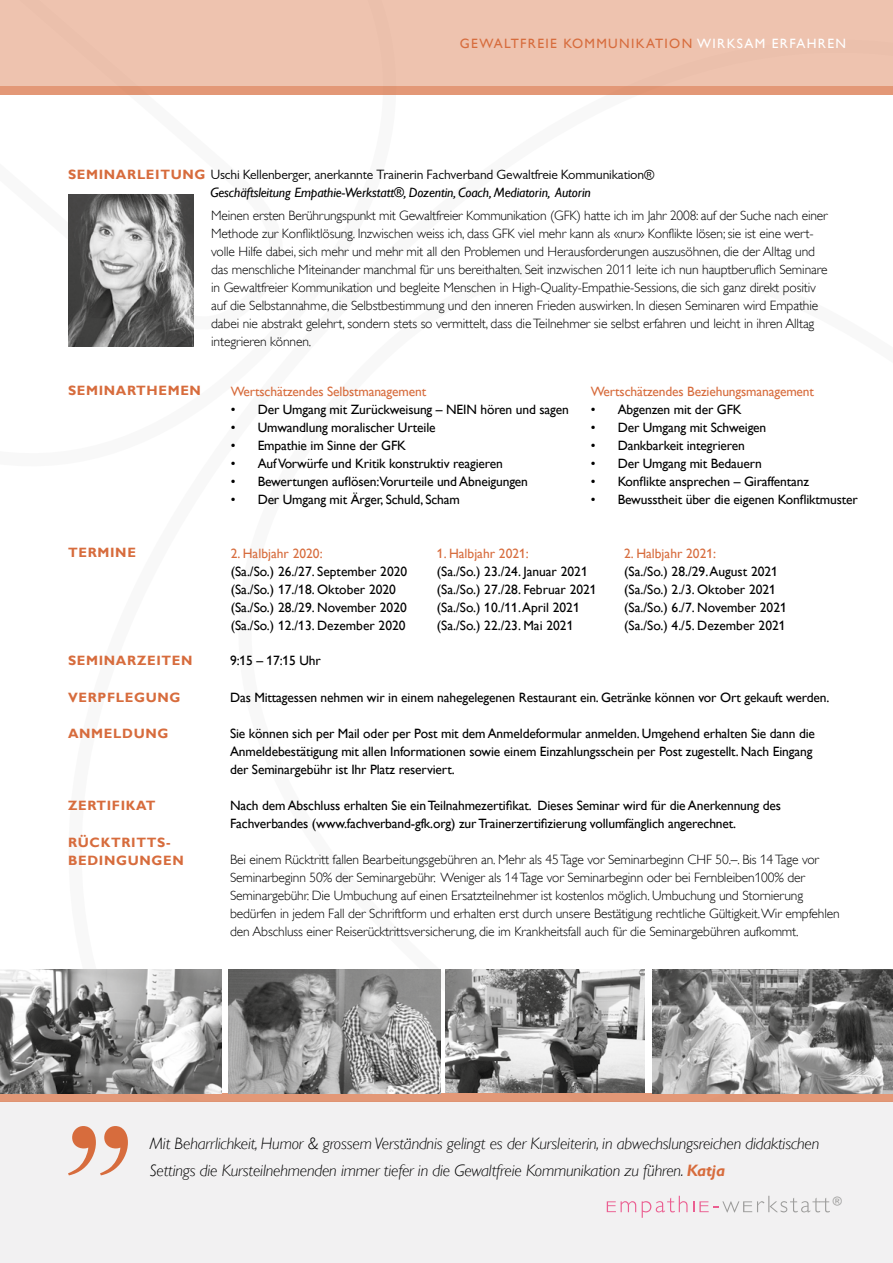
<style>
.page{position:relative;width:893px;height:1263px;background:#fff}
.page>*{position:absolute;margin:0;border:0;box-sizing:border-box;transform-origin:0 0}
.t1{font:italic 300 16.5px/27px "Gill Alt One";letter-spacing:-.01em;color:#000}
.t2{font:300 13.5px/18px "Gill Alt One";letter-spacing:-.01em;color:#000}
.t3{font:13.5px/18px "Gill Alt One";letter-spacing:-.01em;color:#000}
.t4{font:13.5px "Gill Alt One";color:#d76c3d}
.t5{font:13.5px "Gill Sans Alt One";letter-spacing:-.01em;color:#000}
.t6{font:700 13.5px/18px "Gill Alt One";letter-spacing:.05em;color:#d76c3d}
.t7{font:italic 13.5px "Gill Alt One";letter-spacing:-.01em;color:#000}
.t8{font:13.5px "Gill Alt One";letter-spacing:.1em;color:#d76c3d}
.t9{font:12.3px "Gill Sans";color:#9d9d9c}
.s1{color:#fff}
.s2{font-family:"Gill Alt One";font-weight:700;color:#d76c3d}
.s3{font-family:"Gill Sans";font-weight:700;color:#d76c3d}
</style>
<div class="page">
<div style="left:0;top:86px;width:893px;height:8px;background:#e39877"></div>
<div style="left:0;top:0;width:893px;height:86px;background:#eec3af"></div>
<div style="left:0;top:1102px;width:893px;height:161px;background:#f2f1f2"></div>
<div style="left:0;top:1093px;width:893px;height:9px;background:#e39877"></div>
<img style="left:68px;top:194px;width:125px;height:153px">
<svg style="left:642px;top:1196px;width:45px;height:22px"></svg>
<svg style="left:607px;top:1201px;width:29px;height:11px"></svg>
<svg style="left:693px;top:1196px;width:137px;height:16px"></svg>
<svg style="left:68px;top:1126px;width:60px;height:49px"></svg>
<img style="left:0;top:969px;width:222px;height:124px">
<img style="left:229px;top:969px;width:211px;height:124px">
<img style="left:653px;top:969px;width:240px;height:124px">
<img style="left:446px;top:969px;width:198px;height:124px">
<p class="t8" style="left:460px;top:36px;width:388px">GEWALTFREIE KOMMUNIKATION <span class="s1">WIRKSAM ERFAHREN</span></p>
<p class="t5" style="left:68px;top:167px;width:588px"><span class="s2">SEMINARLEITUNG</span> Uschi Kellenberger, anerkannte Trainerin Fachverband Gewaltfreie Kommunikation®</p>
<p class="t7" style="left:210px;top:185px;width:382px">Geschäftsleitung Empathie-Werkstatt®, Dozentin, Coach, Mediatorin, Autorin</p>
<p class="t2" style="left:211px;top:206px;width:618px">Meinen ersten Berührungspunkt mit Gewaltfreier Kommunikation (GFK) hatte ich im Jahr 2008: auf der Suche nach einer Methode zur Konfliktlösung. Inzwischen weiss ich, dass GFK viel mehr kann als «nur» Konflikte lösen; sie ist eine wert&shy;volle Hilfe dabei, sich mehr und mehr mit all den Problemen und Herausforderungen auszusöhnen, die der Alltag und das menschliche Miteinander manchmal für uns bereithalten. Seit inzwischen 2011 leite ich nun hauptberuflich Seminare in Gewaltfreier Kommunikation und begleite Menschen in High-Quality-Empathie-Sessions, die sich ganz direkt positiv auf die Selbstannahme, die Selbstbestimmung und den inneren Frieden auswirken. In diesen Seminaren wird Empathie dabei nie abstrakt gelehrt, sondern stets so vermittelt, dass die Teilnehmer sie selbst erfahren und leicht in ihren Alltag integrieren können.</p>
<p class="t6" style="left:68px;top:382px;width:134px">SEMINARTHEMEN</p>
<p class="t4" style="left:231px;top:383px;width:197px">Wertschätzendes Selbstmanagement</p>
<p class="t3" style="left:231px;top:400px;width:340px">• Der Umgang mit Zurückweisung – NEIN hören und sagen</p>
<p class="t3" style="left:231px;top:418px;width:206px">• Umwandlung moralischer Urteile</p>
<p class="t3" style="left:231px;top:436px;width:177px">• Empathie im Sinne der GFK</p>
<p class="t3" style="left:231px;top:454px;width:274px">• Auf Vorwürfe und Kritik konstruktiv reagieren</p>
<p class="t3" style="left:231px;top:472px;width:299px">• Bewertungen auflösen:Vorurteile und Abneigungen</p>
<p class="t3" style="left:231px;top:490px;width:231px">• Der Umgang mit Ärger, Schuld, Scham</p>
<p class="t4" style="left:591px;top:383px;width:225px">Wertschätzendes Beziehungsmanagement</p>
<p class="t3" style="left:591px;top:400px;width:153px">• Abgenzen mit der GFK</p>
<p class="t3" style="left:591px;top:418px;width:177px">• Der Umgang mit Schweigen</p>
<p class="t3" style="left:591px;top:436px;width:156px">• Dankbarkeit integrieren</p>
<p class="t3" style="left:591px;top:454px;width:173px">• Der Umgang mit Bedauern</p>
<p class="t3" style="left:591px;top:472px;width:220px">• Konflikte ansprechen – Giraffentanz</p>
<p class="t3" style="left:591px;top:490px;width:269px">• Bewusstheit über die eigenen Konfliktmuster</p>
<p class="t6" style="left:68px;top:544px;width:69px">TERMINE</p>
<p class="t4" style="left:231px;top:546px;width:93px">2. Halbjahr 2020:</p>
<p class="t3" style="left:231px;top:562px;width:178px">(Sa./So.) 26./27. September 2020 (Sa./So.) 17./18. Oktober 2020 (Sa./So.) 28./29. November 2020 (Sa./So.) 12./13. Dezember 2020</p>
<p class="t4" style="left:437px;top:546px;width:93px">1. Halbjahr 2021:</p>
<p class="t3" style="left:437px;top:562px;width:161px">(Sa./So.) 23./24. Januar 2021 (Sa./So.) 27./28. Februar 2021 (Sa./So.) 10./11.April 2021 (Sa./So.) 22./23. Mai 2021</p>
<p class="t4" style="left:624px;top:546px;width:93px">2. Halbjahr 2021:</p>
<p class="t3" style="left:624px;top:562px;width:164px">(Sa./So.) 28./29.August 2021 (Sa./So.) 2./3. Oktober 2021 (Sa./So.) 6./7. November 2021 (Sa./So.) 4./5. Dezember 2021</p>
<p class="t6" style="left:68px;top:652px;width:126px">SEMINARZEITEN</p>
<p class="t3" style="left:230px;top:652px;width:92px">9:15 – 17:15 Uhr</p>
<p class="t6" style="left:68px;top:688px;width:114px">VERPFLEGUNG</p>
<p class="t3" style="left:230px;top:688px;width:601px">Das Mittagessen nehmen wir in einem nahegelegenen Restaurant ein. Getränke können vor Ort gekauft werden.</p>
<p class="t6" style="left:68px;top:724px;width:102px">ANMELDUNG</p>
<p class="t3" style="left:230px;top:724px;width:587px">Sie können sich per Mail oder per Post mit dem Anmeldeformular anmelden. Umgehend erhalten Sie dann die<br>Anmeldebestätigung mit allen Informationen sowie einem Einzahlungsschein per Post zugestellt. Nach Eingang der Seminargebühr ist Ihr Platz reserviert.</p>
<p class="t6" style="left:68px;top:796px;width:89px">ZERTIFIKAT</p>
<p class="t3" style="left:230px;top:796px;width:552px">Nach dem Abschluss erhalten Sie einTeilnahmezertifikat. Dieses Seminar wird für die Anerkennung des<br>Fachverbandes (www.fachverband-gfk.org) zurTrainerzertifizierung vollumfänglich angerechnet.</p>
<p class="t2" style="left:230px;top:850px;width:611px">Bei einem Rücktritt fallen Bearbeitungsgebühren an. Mehr als 45 Tage vor Seminarbeginn CHF 50.–. Bis 14 Tage vor Seminarbeginn 50% der Seminargebühr. Weniger als 14 Tage vor Seminarbeginn oder bei Fernbleiben100% der Seminargebühr. Die Umbuchung auf einen Ersatzteilnehmer ist kostenlos möglich. Umbuchung und Stornierung bedürfen in jedem Fall der Schriftform und erhalten erst durch unsere Bestätigung rechtliche Gültigkeit. Wir empfehlen den Abschluss einer Reiserücktrittsversicherung, die im Krankheitsfall auch für die Seminargebühren aufkommt.</p>
<p class="t6" style="left:68px;top:833px;width:117px">RÜCKTRITTS-<br>BEDINGUNGEN</p>
<p class="t1" style="left:150px;top:1130px;width:671px">Mit Beharrlichkeit, Humor &amp; grossem Verständnis gelingt es der Kursleiterin, in abwechslungsreichen didaktischen<br>Settings die Kursteilnehmenden immer tiefer in die Gewaltfreie Kommunikation zu führen. <span class="s3">Katja</span></p>
<p class="t9" style="left:833px;top:1193px;width:11px">®</p>
</div>
